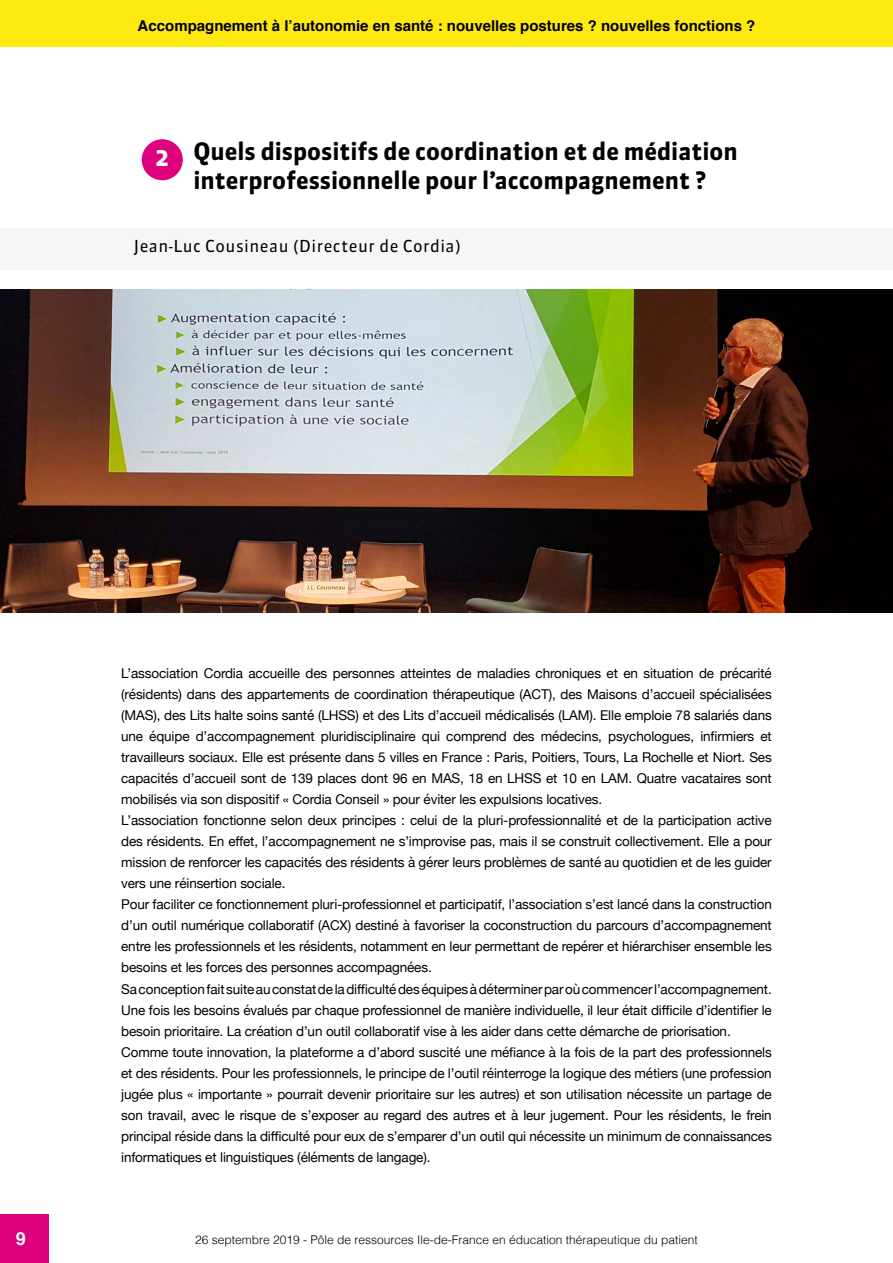
<style>
.page{position:relative;width:893px;height:1263px;background:#fff}
.page>*{position:absolute;margin:0;border:0;box-sizing:border-box;transform-origin:0 0}
.t1{font:700 24px/28.8px "Sanuk";color:#000}
.t2{font:700 24px "Sanuk";color:#fff}
.t3{font:700 18px "Helvetica";color:#fff}
.t4{font:16.5px "Sanuk";letter-spacing:.03em;color:#000}
.t5{font:700 15px "Helvetica";color:#000}
.t6{font:13.5px/21px "Helvetica Neue";letter-spacing:-.01em;color:#000}
.t7{font:300 12px "Helvetica";color:#000}
</style>
<div class="page">
<div style="left:0;top:0;width:893px;height:47px;background:#feea11"></div>
<div style="left:0;top:1214px;width:49px;height:49px;background:#df007e"></div>
<div style="left:0;top:228px;width:893px;height:42px;background:#f6f6f6"></div>
<img style="left:0;top:289px;width:893px;height:323px">
<div style="left:142px;top:139px;width:41px;height:41px;background:#df007e;border-radius:50%"></div>
<p class="t5" style="left:138px;top:14px;width:619px">Accompagnement à l’autonomie en santé : nouvelles postures ? nouvelles fonctions ?</p>
<h1 class="t2" style="left:155px;top:142px;width:16px">2</h1>
<h1 class="t1" style="left:193px;top:137px;width:546px">Quels dispositifs de coordination et de médiation interprofessionnelle pour l’accompagnement ?</h1>
<p class="t4" style="left:134px;top:236px;width:328px">Jean-Luc Cousineau (Directeur de Cordia)</p>
<p class="t6" style="left:121px;top:664px;width:652px">L’association Cordia accueille des personnes atteintes de maladies chroniques et en situation de précarité (résidents) dans des appartements de coordination thérapeutique (ACT), des Maisons d’accueil spécialisées (MAS), des Lits halte soins santé (LHSS) et des Lits d’accueil médicalisés (LAM). Elle emploie 78 salariés dans une équipe d’accompagnement pluridisciplinaire qui comprend des médecins, psychologues, infirmiers et travailleurs sociaux. Elle est présente dans 5 villes en France : Paris, Poitiers, Tours, La Rochelle et Niort. Ses capacités d’accueil sont de 139 places dont 96 en MAS, 18 en LHSS et 10 en LAM. Quatre vacataires sont mobilisés via son dispositif « Cordia Conseil » pour éviter les expulsions locatives.<br>L’association fonctionne selon deux principes : celui de la pluri-professionnalité et de la participation active des résidents. En effet, l’accompagnement ne s’improvise pas, mais il se construit collectivement. Elle a pour mission de renforcer les capacités des résidents à gérer leurs problèmes de santé au quotidien et de les guider vers une réinsertion sociale.<br>Pour faciliter ce fonctionnement pluri-professionnel et participatif, l’association s’est lancé dans la construction d’un outil numérique collaboratif (ACX) destiné à favoriser la coconstruction du parcours d’accompagnement entre les professionnels et les résidents, notamment en leur permettant de repérer et hiérarchiser ensemble les besoins et les forces des personnes accompagnées.<br>Sa conception fait suite au constat de la difficulté des équipes à déterminer par où commencer l’accompagnement.<br>Une fois les besoins évalués par chaque professionnel de manière individuelle, il leur était difficile d’identifier le besoin prioritaire. La création d’un outil collaboratif vise à les aider dans cette démarche de priorisation.<br>Comme toute innovation, la plateforme a d’abord suscité une méfiance à la fois de la part des professionnels et des résidents. Pour les professionnels, le principe de l’outil réinterroge la logique des métiers (une profession jugée plus « importante » pourrait devenir prioritaire sur les autres) et son utilisation nécessite un partage de son travail, avec le risque de s’exposer au regard des autres et à leur jugement. Pour les résidents, le frein principal réside dans la difficulté pour eux de s’emparer d’un outil qui nécessite un minimum de connaissances informatiques et linguistiques (éléments de langage).</p>
<h2 class="t3" style="left:16px;top:1224px;width:12px">9</h2>
<p class="t7" style="left:195px;top:1230px;width:504px">26 septembre 2019 - Pôle de ressources Ile-de-France en éducation thérapeutique du patient</p>
</div>
